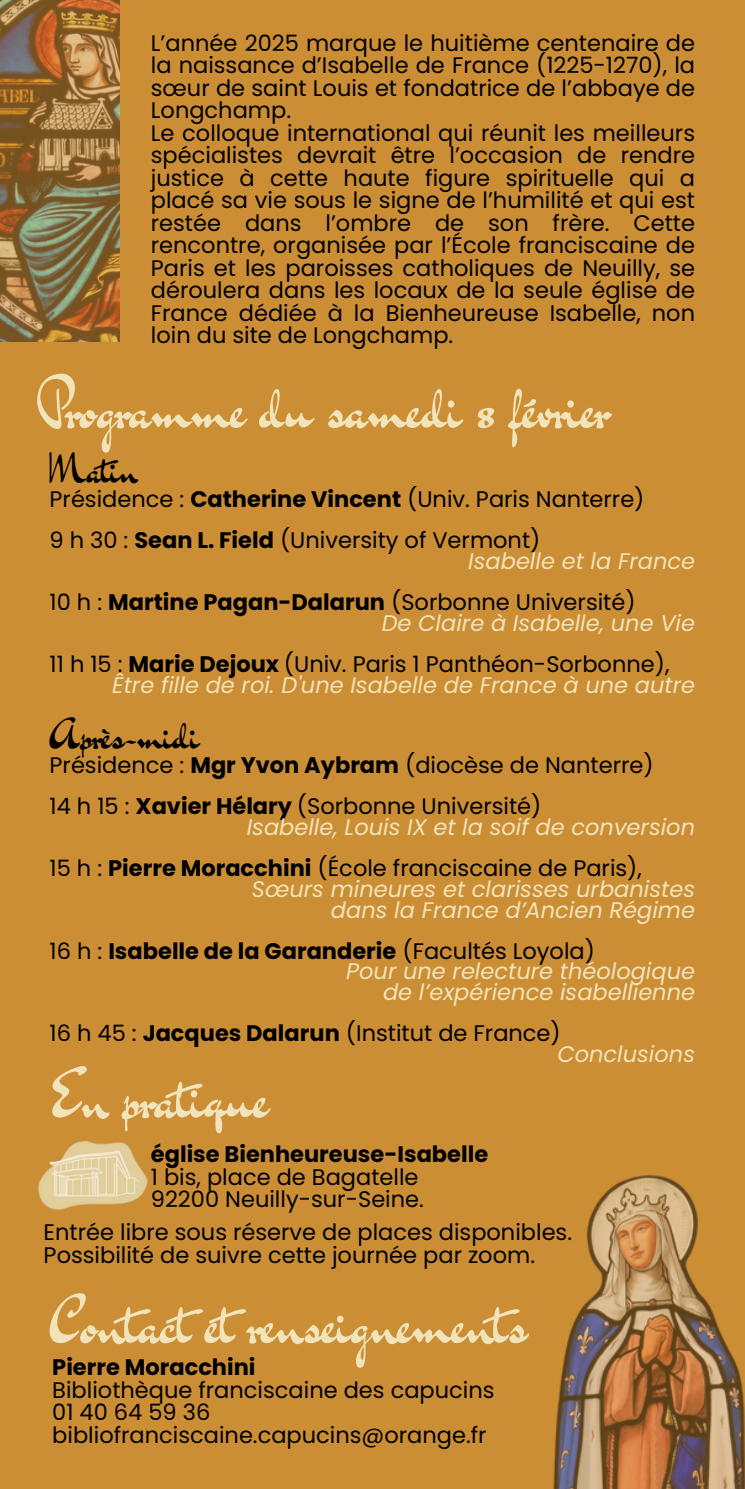
<style>
.page{position:relative;width:745px;height:1489px;background:#fff}
.page>*{position:absolute;margin:0;border:0;box-sizing:border-box;transform-origin:0 0}
.t1{font:60.5px "Dr Sugiyama";color:#f1e4bb}
.t2{font:40px "Dr Sugiyama";color:#000}
.t3{font:22.5px/22.5px "Poppins";color:#000;text-align:justify}
.t4{font:italic 22.5px "Poppins";color:#f1e4bb}
.t5{font:700 22.5px "Poppins";color:#000}
.s1{font-weight:700}
.s2{font-weight:400}
</style>
<div class="page">
<div style="left:0;top:0;width:744px;height:1489px;background:#cc8e35"></div>
<img style="left:38px;top:1141px;width:110px;height:69px">
<img style="left:553px;top:1175px;width:191px;height:314px">
<img style="left:0;top:0;width:119px;height:341px">
<p class="t3" style="left:151px;top:32px;width:545px">L’année 2025 marque le huitième centenaire de la naissance d’Isabelle de France (1225-1270), la sœur de saint Louis et fondatrice de l’abbaye de Longchamp.</p>
<p class="t3" style="left:151px;top:122px;width:545px">Le colloque international qui réunit les meilleurs spécialistes devrait être l’occasion de rendre justice à cette haute figure spirituelle qui a placé sa vie sous le signe de l’humilité et qui est restée dans l’ombre de son frère. Cette rencontre, organisée par l’École franciscaine de Paris et les paroisses catholiques de Neuilly, se déroulera dans les locaux de la seule église de France dédiée à la Bienheureuse Isabelle, non loin du site de Longchamp.</p>
<p class="t1" style="left:37px;top:364px;width:573px">Programme du samedi 8 février</p>
<p class="t2" style="left:50px;top:440px;width:89px">Matin</p>
<p class="t3" style="left:50px;top:488px;width:596px">Présidence : <span class="s1">Catherine Vincent</span> (Univ. Paris Nanterre)</p>
<p class="t3" style="left:50px;top:529px;width:492px">9 h 30 : <span class="s1">Sean L. Field</span> (University of Vermont)</p>
<h1 class="t4" style="left:468px;top:545px;width:228px">Isabelle et la France</h1>
<p class="t3" style="left:50px;top:591px;width:587px">10 h : <span class="s1">Martine Pagan-Dalarun</span> (Sorbonne Université)</p>
<p class="t4" style="left:381px;top:607px;width:315px">De Claire à Isabelle, une Vie</p>
<p class="t3" style="left:50px;top:653px;width:621px">11 h 15 : <span class="s1">Marie Dejoux</span> (Univ. Paris 1 Panthéon-Sorbonne),</p>
<p class="t4" style="left:112px;top:669px;width:584px">Être fille de roi. D'une Isabelle de France à une autre</p>
<p class="t2" style="left:50px;top:706px;width:151px">Après-midi</p>
<p class="t3" style="left:50px;top:754px;width:605px">Présidence : <span class="s1">Mgr Yvon Aybram</span> (diocèse de Nanterre)</p>
<p class="t3" style="left:50px;top:795px;width:493px">14 h 15 : <span class="s1">Xavier Hélary</span> (Sorbonne Université)</p>
<p class="t4" style="left:247px;top:811px;width:450px">Isabelle, Louis IX et la soif de conversion</p>
<p class="t3" style="left:50px;top:857px;width:593px">15 h : <span class="s1">Pierre Moracchini</span> (École franciscaine de Paris),</p>
<p class="t4" style="left:252px;top:873px;width:444px">Sœurs mineures et clarisses urbanistes</p>
<p class="t4" style="left:331px;top:894px;width:365px">dans la France d’Ancien Régime</p>
<p class="t5" style="left:50px;top:935px;width:546px"><span class="s2">16 h :</span> Isabelle de la Garanderie <span class="s2">(Facultés Loyola)</span></p>
<p class="t4" style="left:346px;top:956px;width:350px">Pour une relecture théologique</p>
<p class="t4" style="left:383px;top:976px;width:313px">de l’expérience isabellienne</p>
<p class="t3" style="left:50px;top:1022px;width:512px">16 h 45 : <span class="s1">Jacques Dalarun</span> (Institut de France)</p>
<p class="t4" style="left:557px;top:1038px;width:139px">Conclusions</p>
<p class="t1" style="left:52px;top:1054px;width:217px">En pratique</p>
<p class="t5" style="left:151px;top:1138px;width:339px">église Bienheureuse-Isabelle</p>
<h1 class="t3" style="left:151px;top:1165px;width:269px">1 bis, place de Bagatelle</h1>
<p class="t3" style="left:151px;top:1188px;width:274px">92200 Neuilly-sur-Seine.</p>
<h1 class="t3" style="left:44px;top:1221px;width:530px">Entrée libre sous réserve de places disponibles.</h1>
<p class="t3" style="left:44px;top:1243px;width:493px">Possibilité de suivre cette journée par zoom.</p>
<p class="t1" style="left:50px;top:1279px;width:478px">Contact et renseignements</p>
<p class="t5" style="left:52px;top:1351px;width:205px">Pierre Moracchini</p>
<p class="t3" style="left:52px;top:1378px;width:443px">Bibliothèque franciscaine des capucins</p>
<p class="t3" style="left:52px;top:1401px;width:159px">01 40 64 59 36</p>
<p class="t3" style="left:52px;top:1423px;width:435px">bibliofranciscaine.capucins@orange.fr</p>
</div>
